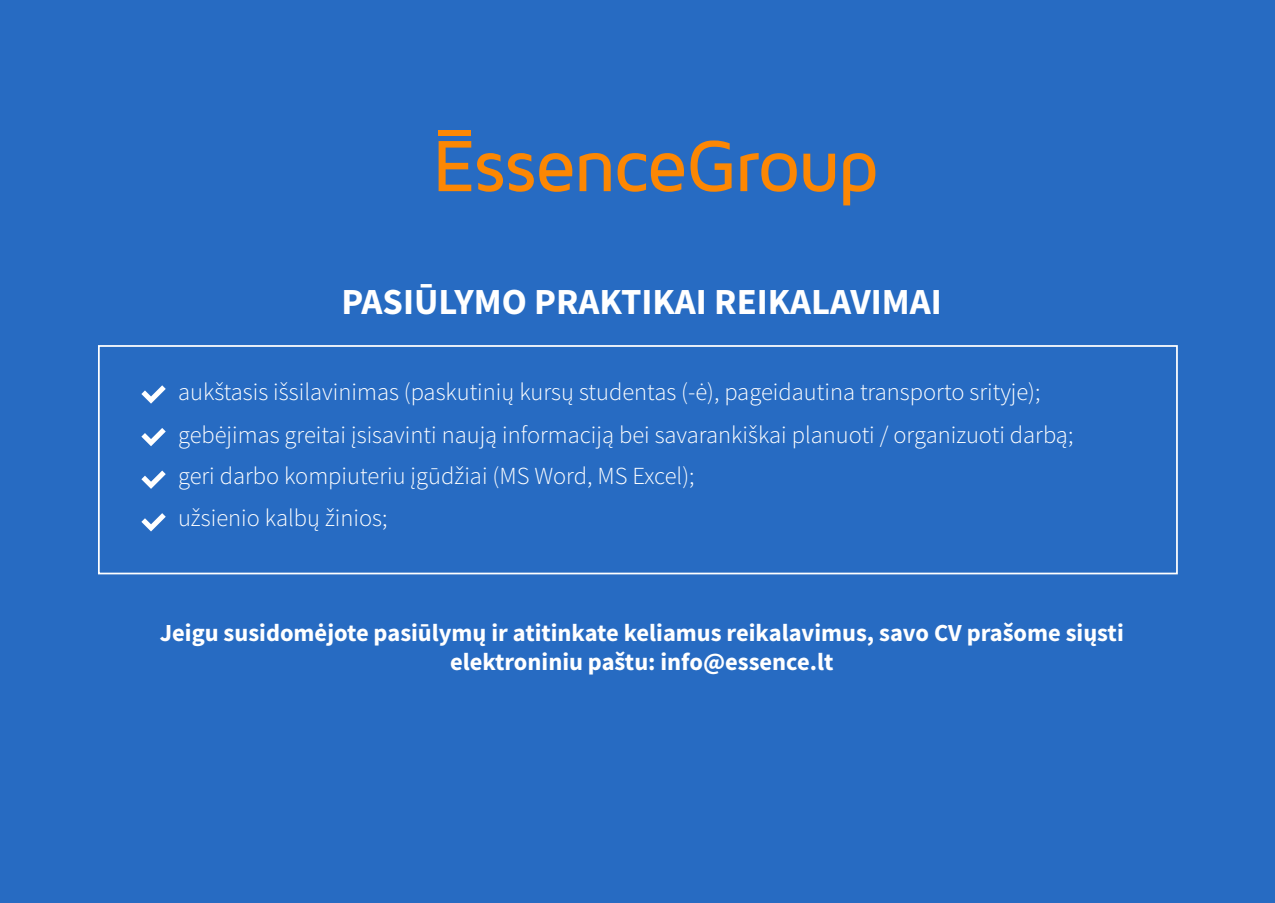
<style>
.page{position:relative;width:1275px;height:903px;background:#276bc2}
.page>*{position:absolute;margin:0;border:0;box-sizing:border-box;transform-origin:0 0}
.t1{font:700 36.75px "Source Sans Pro";color:#fff}
.t2{font:300 24.5px/43.1px "Source Sans Pro";color:#fff}
.t3{font:700 24.5px/29.4px "Source Sans Pro";color:#fff;text-align:center}
</style>
<div class="page">
<svg style="left:439px;top:141px;width:32px;height:50px"></svg>
<svg style="left:477px;top:153px;width:95px;height:39px"></svg>
<svg style="left:579px;top:153px;width:32px;height:38px"></svg>
<svg style="left:617px;top:153px;width:67px;height:39px"></svg>
<svg style="left:690px;top:140px;width:42px;height:52px"></svg>
<svg style="left:740px;top:153px;width:57px;height:39px"></svg>
<svg style="left:803px;top:154px;width:32px;height:38px"></svg>
<svg style="left:843px;top:153px;width:32px;height:52px"></svg>
<div style="left:439px;top:131px;width:32px;height:5px;background:#fc8703"></div>
<svg style="left:141px;top:385px;width:25px;height:19px"></svg>
<svg style="left:141px;top:428px;width:25px;height:18px"></svg>
<svg style="left:141px;top:470px;width:25px;height:19px"></svg>
<svg style="left:141px;top:513px;width:25px;height:18px"></svg>
<div style="left:98px;top:345px;width:1080px;height:229px;border:2px solid #fff"></div>
<h1 class="t1" style="left:341px;top:277px;width:602px">PASIŪLYMO PRAKTIKAI REIKALAVIMAI</h1>
<p class="t2" style="left:178px;top:370px;width:897px">aukštasis išsilavinimas (paskutinių kursų studentas (-ė), pageidautina transporto srityje); gebėjimas greitai įsisavinti naują informaciją bei savarankiškai planuoti / organizuoti darbą;</p>
<p class="t2" style="left:178px;top:454px;width:518px;line-height:42.5px">geri darbo kompiuteriu įgūdžiai (MS Word, MS Excel); užsienio kalbų žinios;</p>
<p class="t3" style="left:160px;top:618px;width:965px">Jeigu susidomėjote pasiūlymų ir atitinkate keliamus reikalavimus, savo CV prašome siųsti elektroniniu paštu: info@essence.lt</p>
</div>
